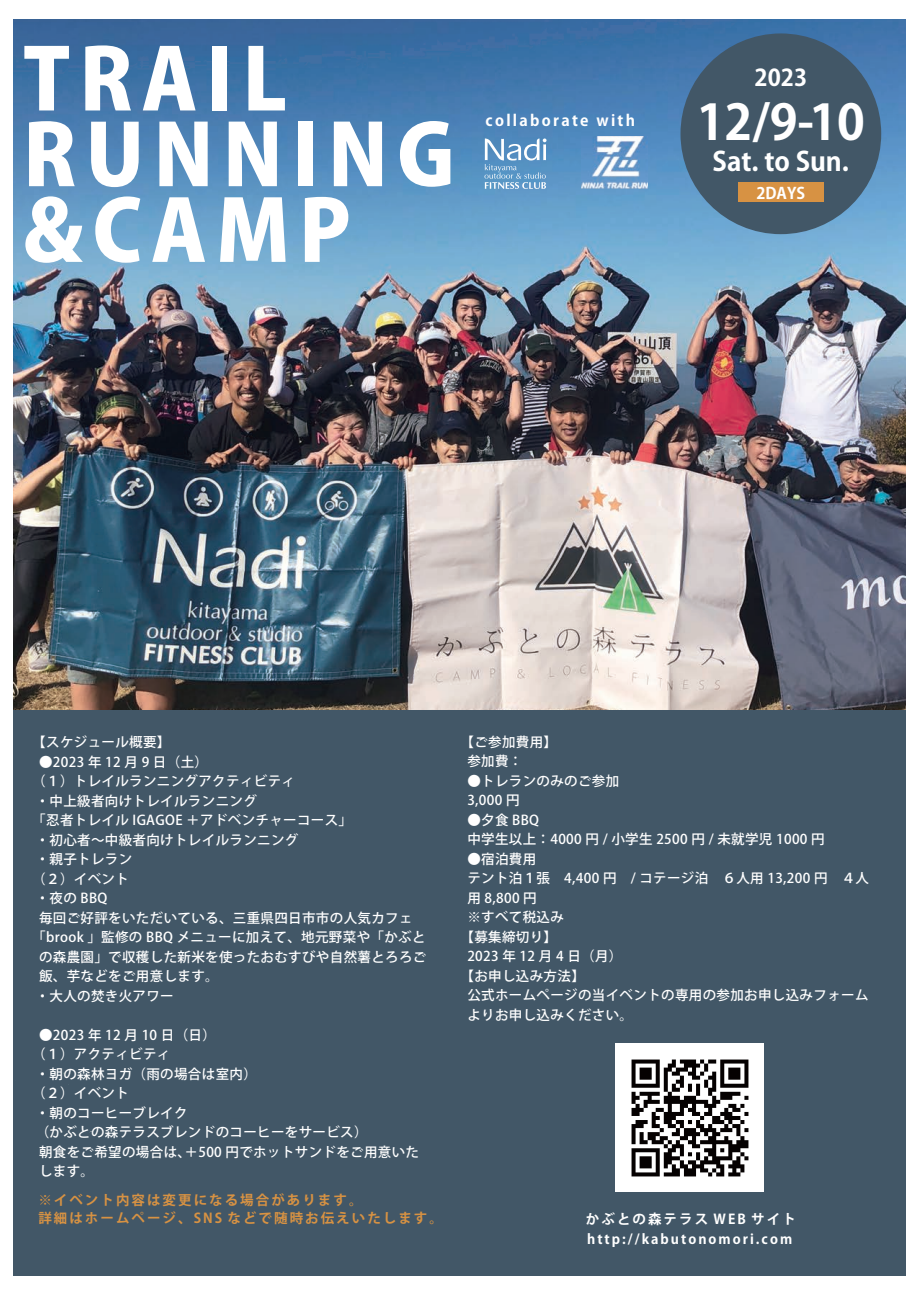
<style>
.page{position:relative;width:919px;height:1289px;background:#fff}
.page>*{position:absolute;margin:0;border:0;box-sizing:border-box;transform-origin:0 0}
.t1{font:800 83.55px/75.6px "Koz Go Pro";letter-spacing:.105em;color:#fff}
.t2{font:700 48.45px "Koz Go Pro";color:#fff}
.t3{font:700 26.25px "Koz Go Pro";color:#fff}
.t4{font:700 22.95px "Koz Go Pro";color:#fff}
.t5{font:700 15.75px "Koz Go Pro";color:#fff}
.t6{font:700 15.3px "Koz Go Pro";letter-spacing:.15em;color:#fff}
.t7{font:500 13.5px/19.5px "Koz Go Pro";letter-spacing:.025em;color:#fff}
.t8{font:700 13.5px/18px "Koz Go Pro";letter-spacing:.15em;color:#d79243}
.t9{font:700 13.5px "Koz Go Pro";letter-spacing:.15em;color:#fff}
</style>
<div class="page">
<img style="left:13px;top:19px;width:893px;height:691px">
<div style="left:4px;top:717px;width:914px;height:571px;background:#425767"></div>
<div style="left:9px;top:710px;width:898px;height:23px;background:#425767"></div>
<div style="left:680px;top:33px;width:201px;height:201px;background:#425767;border-radius:50%"></div>
<div style="left:738px;top:182px;width:85px;height:20px;background:#d79243"></div>
<img style="left:616px;top:1043px;width:147px;height:148px">
<div style="left:0;top:1276px;width:918px;height:12px;background:#fff"></div>
<div style="left:906px;top:0;width:12px;height:1288px;background:#fff"></div>
<div style="left:0;top:0;width:12px;height:1288px;background:#fff"></div>
<svg style="left:484px;top:138px;width:62px;height:51px;background:#7caad0"></svg>
<img style="left:582px;top:137px;width:65px;height:51px">
<h1 class="t1" style="left:23px;top:48px;width:433px">TRAIL<br>RUNNING &amp;CAMP</h1>
<p class="t6" style="left:485px;top:111px;width:151px">collaborate with</p>
<h3 class="t4" style="left:754px;top:63px;width:54px">2023</h3>
<h2 class="t2" style="left:696px;top:90px;width:169px">12/9-10</h2>
<h3 class="t3" style="left:712px;top:144px;width:138px">Sat. to Sun.</h3>
<p class="t5" style="left:756px;top:183px;width:50px">2DAYS</p>
<p class="t7" style="left:32px;top:733px;width:140px">【スケジュール概要】</p>
<p class="t7" style="left:39px;top:752px;width:170px">●2023 年 12 月 9 日（土）</p>
<p class="t7" style="left:32px;top:772px;width:264px">（１）トレイルランニングアクティビティ</p>
<p class="t7" style="left:36px;top:791px;width:223px">・中上級者向けトレイルランニング</p>
<p class="t7" style="left:32px;top:811px;width:321px">「忍者トレイル IGAGOE ＋アドベンチャーコース」</p>
<p class="t7" style="left:36px;top:830px;width:264px">・初心者～中級者向けトレイルランニング</p>
<p class="t7" style="left:36px;top:850px;width:98px">・親子トレラン</p>
<p class="t7" style="left:32px;top:869px;width:98px">（２）イベント</p>
<p class="t7" style="left:36px;top:889px;width:73px">・夜の BBQ</p>
<p class="t7" style="left:39px;top:908px;width:375px">毎回ご好評をいただいている、三重県四日市市の人気カフェ</p>
<p class="t7" style="left:32px;top:928px;width:395px">「brook 」監修の BBQ メニューに加えて、地元野菜や「かぶと</p>
<p class="t7" style="left:39px;top:947px;width:389px">の森農園」で収穫した新米を使ったおむすびや自然薯とろろご</p>
<p class="t7" style="left:39px;top:967px;width:181px">飯、芋などをご用意します。</p>
<p class="t7" style="left:36px;top:986px;width:140px">・大人の焚き火アワー</p>
<p class="t7" style="left:39px;top:1025px;width:178px">●2023 年 12 月 10 日（日）</p>
<p class="t7" style="left:32px;top:1045px;width:140px">（１）アクティビティ</p>
<p class="t7" style="left:36px;top:1064px;width:223px">・朝の森林ヨガ（雨の場合は室内）</p>
<p class="t7" style="left:32px;top:1084px;width:98px">（２）イベント</p>
<p class="t7" style="left:36px;top:1103px;width:153px">・朝のコーヒーブレイク</p>
<p class="t7" style="left:36px;top:1123px;width:333px">（かぶとの森テラスブレンドのコーヒーをサービス）</p>
<p class="t7" style="left:39px;top:1142px;width:381px">朝食をご希望の場合は、＋500 円でホットサンドをご用意いた</p>
<p class="t7" style="left:39px;top:1162px;width:57px">します。</p>
<p class="t8" style="left:38px;top:1191px;width:406px">※イベント内容は変更になる場合があります。<br>詳細はホームページ、SNS などで随時お伝えいたします。</p>
<p class="t7" style="left:467px;top:732px;width:91px;text-indent:-7px">【ご参加費用】参加費：</p>
<p class="t7" style="left:467px;top:771px;width:153px">●トレランのみのご参加<br>3,000 円</p>
<p class="t7" style="left:467px;top:810px;width:359px">●夕食 BBQ<br>中学生以上：4000 円 / 小学生 2500 円 / 未就学児 1000 円</p>
<p class="t7" style="left:467px;top:849px;width:70px">●宿泊費用</p>
<p class="t7" style="left:467px;top:869px;width:403px">テント泊１張　4,400 円　/ コテージ泊　６人用 13,200 円　４人</p>
<p class="t7" style="left:467px;top:888px;width:71px">用 8,800 円</p>
<p class="t7" style="left:467px;top:908px;width:98px">※すべて税込み</p>
<p class="t7" style="left:460px;top:927px;width:98px">【募集締切り】</p>
<p class="t7" style="left:467px;top:947px;width:157px">2023 年 12 月 4 日（月）</p>
<p class="t7" style="left:460px;top:966px;width:126px">【お申し込み方法】</p>
<p class="t7" style="left:467px;top:986px;width:402px">公式ホームページの当イベントの専用の参加お申し込みフォーム</p>
<p class="t7" style="left:467px;top:1005px;width:167px">よりお申し込みください。</p>
<p class="t9" style="left:586px;top:1209px;width:211px">かぶとの森テラス WEB サイト</p>
<p class="t9" style="left:587px;top:1230px;width:206px">http://kabutonomori.com</p>
</div>
